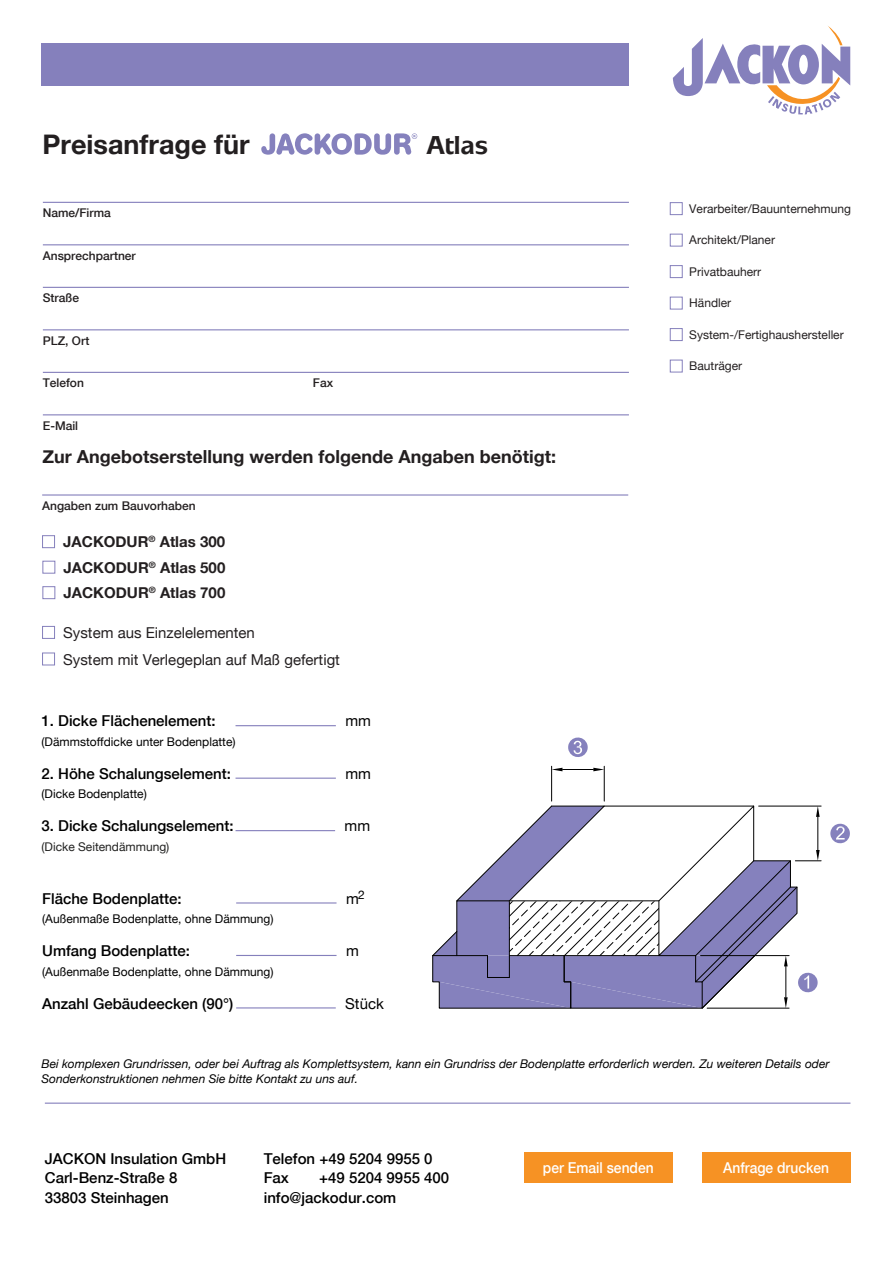
<style>
.page{position:relative;width:893px;height:1263px;background:#fff}
.page>*{position:absolute;margin:0;border:0;box-sizing:border-box;transform-origin:0 0}
.t1{font:700 27px "Helvetica Neue";color:#231f20}
.t2{font:700 27px "Mixage";color:#231f20}
.t3{font:700 18px "Helvetica Neue";color:#231f20}
.t4{font:500 15px/19.5px "Helvetica Neue";color:#000}
.t5{font:15px "Helvetica Neue";color:#231f20}
.t6{font:700 15px "Helvetica Neue";color:#231f20}
.t7{font:500 15px "Helvetica Neue";color:#fff;scale:.92 1}
.t8{font:15px "Helvetica Neue";color:#000}
.t9{font:italic 12px/14.4px "Helvetica Neue";color:#000}
.t10{font:12px "Helvetica Neue";color:#000}
.t11{font:12px "Helvetica Neue";color:#231f20}
.t12{font:500 12px "Helvetica Neue";color:#231f20}
.t13{font:12px "Helvetica Neue";color:#222221}
</style>
<div class="page">
<div style="left:41px;top:43px;width:587px;height:42px;background:#8580bc"></div>
<div style="left:701px;top:1152px;width:149px;height:31px;background:#f69224"></div>
<div style="left:523px;top:1152px;width:149px;height:31px;background:#f69224"></div>
<hr style="left:42px;top:494px;width:586px;height:2px;background:#8580bc">
<hr style="left:43px;top:202px;width:586px;height:1px;background:#8580bc">
<hr style="left:43px;top:244px;width:586px;height:1px;background:#8580bc">
<hr style="left:43px;top:287px;width:586px;height:1px;background:#8580bc">
<hr style="left:43px;top:329px;width:586px;height:1px;background:#8580bc">
<hr style="left:43px;top:372px;width:586px;height:1px;background:#8580bc">
<hr style="left:43px;top:414px;width:586px;height:1px;background:#8580bc">
<div style="left:669px;top:202px;width:13px;height:13px;border:1px solid #8580bc"></div>
<div style="left:669px;top:234px;width:13px;height:12px;border:1px solid #8580bc"></div>
<div style="left:669px;top:265px;width:13px;height:13px;border:1px solid #8580bc"></div>
<div style="left:669px;top:297px;width:13px;height:12px;border:1px solid #8580bc"></div>
<div style="left:669px;top:328px;width:13px;height:13px;border:1px solid #8580bc"></div>
<div style="left:669px;top:360px;width:13px;height:12px;border:1px solid #8580bc"></div>
<svg style="left:672px;top:26px;width:178px;height:89px"></svg>
<hr style="left:45px;top:1103px;width:805px;height:1px;background:#8580bc">
<svg style="left:261px;top:133px;width:156px;height:22px"></svg>
<svg style="left:568px;top:737px;width:19px;height:20px"></svg>
<hr style="left:551px;top:766px;width:1px;height:35px;background:#000">
<hr style="left:604px;top:766px;width:1px;height:35px;background:#000">
<hr style="left:562px;top:769px;width:31px;height:1px;background:#000">
<svg style="left:551px;top:768px;width:11px;height:3px"></svg>
<svg style="left:593px;top:768px;width:11px;height:3px"></svg>
<svg style="left:432px;top:805px;width:389px;height:204px"></svg>
<svg style="left:830px;top:823px;width:19px;height:21px"></svg>
<hr style="left:236px;top:902px;width:100px;height:2px;background:#8580bc">
<hr style="left:236px;top:955px;width:100px;height:1px;background:#8580bc">
<hr style="left:236px;top:1007px;width:100px;height:2px;background:#8580bc">
<div style="left:42px;top:535px;width:13px;height:13px;border:1px solid #8580bc"></div>
<div style="left:42px;top:626px;width:13px;height:13px;border:1px solid #8580bc"></div>
<div style="left:42px;top:561px;width:13px;height:13px;border:1px solid #8580bc"></div>
<div style="left:42px;top:653px;width:13px;height:12px;border:1px solid #8580bc"></div>
<div style="left:42px;top:586px;width:13px;height:13px;border:1px solid #8580bc"></div>
<hr style="left:235px;top:725px;width:101px;height:1px;background:#8580bc">
<hr style="left:235px;top:778px;width:101px;height:1px;background:#8580bc">
<hr style="left:235px;top:830px;width:100px;height:1px;background:#8580bc">
<h1 class="t1" style="left:43px;top:120px;width:208px">Preisanfrage für</h1>
<h1 class="t2" style="left:427px;top:130px;width:62px">Atlas</h1>
<p class="t12" style="left:43px;top:203px;width:69px">Name/Firma</p>
<p class="t12" style="left:43px;top:246px;width:94px">Ansprechpartner</p>
<p class="t12" style="left:43px;top:288px;width:38px">Straße</p>
<p class="t12" style="left:43px;top:331px;width:48px">PLZ, Ort</p>
<p class="t12" style="left:43px;top:373px;width:43px">Telefon</p>
<p class="t12" style="left:313px;top:373px;width:22px">Fax</p>
<p class="t12" style="left:43px;top:416px;width:37px">E-Mail</p>
<p class="t3" style="left:43px;top:440px;width:515px">Zur Angebotserstellung werden folgende Angaben benötigt:</p>
<p class="t12" style="left:42px;top:496px;width:155px">Angaben zum Bauvorhaben</p>
<p class="t6" style="left:63px;top:529px;width:163px">JACKODUR<sup>®</sup> Atlas 300</p>
<p class="t6" style="left:64px;top:554px;width:163px">JACKODUR<sup>®</sup> Atlas 500</p>
<p class="t6" style="left:64px;top:580px;width:163px">JACKODUR<sup>®</sup> Atlas 700</p>
<p class="t5" style="left:63px;top:620px;width:193px">System aus Einzelelementen</p>
<p class="t5" style="left:63px;top:647px;width:278px">System mit Verlegeplan auf Maß gefertigt</p>
<p class="t4" style="left:41px;top:711px;width:176px">1. Dicke Flächenelement:</p>
<p class="t8" style="left:345px;top:708px;width:27px">mm</p>
<p class="t10" style="left:42px;top:731px;width:195px">(Dämmstoffdicke unter Bodenplatte)</p>
<p class="t4" style="left:41px;top:763px;width:191px">2. Höhe Schalungselement:</p>
<p class="t8" style="left:345px;top:761px;width:27px">mm</p>
<p class="t10" style="left:42px;top:784px;width:107px">(Dicke Bodenplatte)</p>
<p class="t4" style="left:41px;top:815px;width:193px">3. Dicke Schalungselement:</p>
<p class="t8" style="left:344px;top:813px;width:27px">mm</p>
<p class="t13" style="left:41px;top:836px;width:129px">(Dicke Seitendämmung)</p>
<p class="t4" style="left:42px;top:888px;width:141px">Fläche Bodenplatte:</p>
<p class="t8" style="left:346px;top:885px;width:20px">m<sup>2</sup></p>
<p class="t10" style="left:42px;top:909px;width:233px">(Außenmaße Bodenplatte, ohne Dämmung)</p>
<p class="t4" style="left:42px;top:940px;width:149px">Umfang Bodenplatte:</p>
<p class="t8" style="left:346px;top:938px;width:14px">m</p>
<p class="t10" style="left:42px;top:961px;width:233px">(Außenmaße Bodenplatte, ohne Dämmung)</p>
<p class="t4" style="left:42px;top:993px;width:192px">Anzahl Gebäudeecken (90°)</p>
<p class="t8" style="left:345px;top:990px;width:40px">Stück</p>
<p class="t11" style="left:689px;top:198px;width:163px">Verarbeiter/Bauunternehmung</p>
<p class="t11" style="left:689px;top:230px;width:87px">Architekt/Planer</p>
<p class="t11" style="left:689px;top:261px;width:73px">Privatbauherr</p>
<p class="t11" style="left:689px;top:293px;width:43px">Händler</p>
<p class="t11" style="left:689px;top:324px;width:156px">System-/Fertighaushersteller</p>
<p class="t11" style="left:689px;top:356px;width:54px">Bauträger</p>
<p class="t9" style="left:41px;top:1056px;width:789px">Bei komplexen Grundrissen, oder bei Auftrag als Komplettsystem, kann ein Grundriss der Bodenplatte erforderlich werden. Zu weiteren Details oder<br>Sonderkonstruktionen nehmen Sie bitte Kontakt zu uns auf.</p>
<p class="t4" style="left:45px;top:1148px;width:183px">JACKON Insulation GmbH</p>
<p class="t4" style="left:45px;top:1167px;width:134px">Carl-Benz-Straße 8<br>33803 Steinhagen</p>
<p class="t4" style="left:264px;top:1148px;width:170px">Telefon +49 5204 9955 0<br>Fax<br>info@jackodur.com</p>
<p class="t4" style="left:319px;top:1167px;width:131px">+49 5204 9955 400</p>
<p class="t7" style="left:543px;top:1155px;width:122px">per Email senden</p>
<p class="t7" style="left:723px;top:1155px;width:117px">Anfrage drucken</p>
</div>
